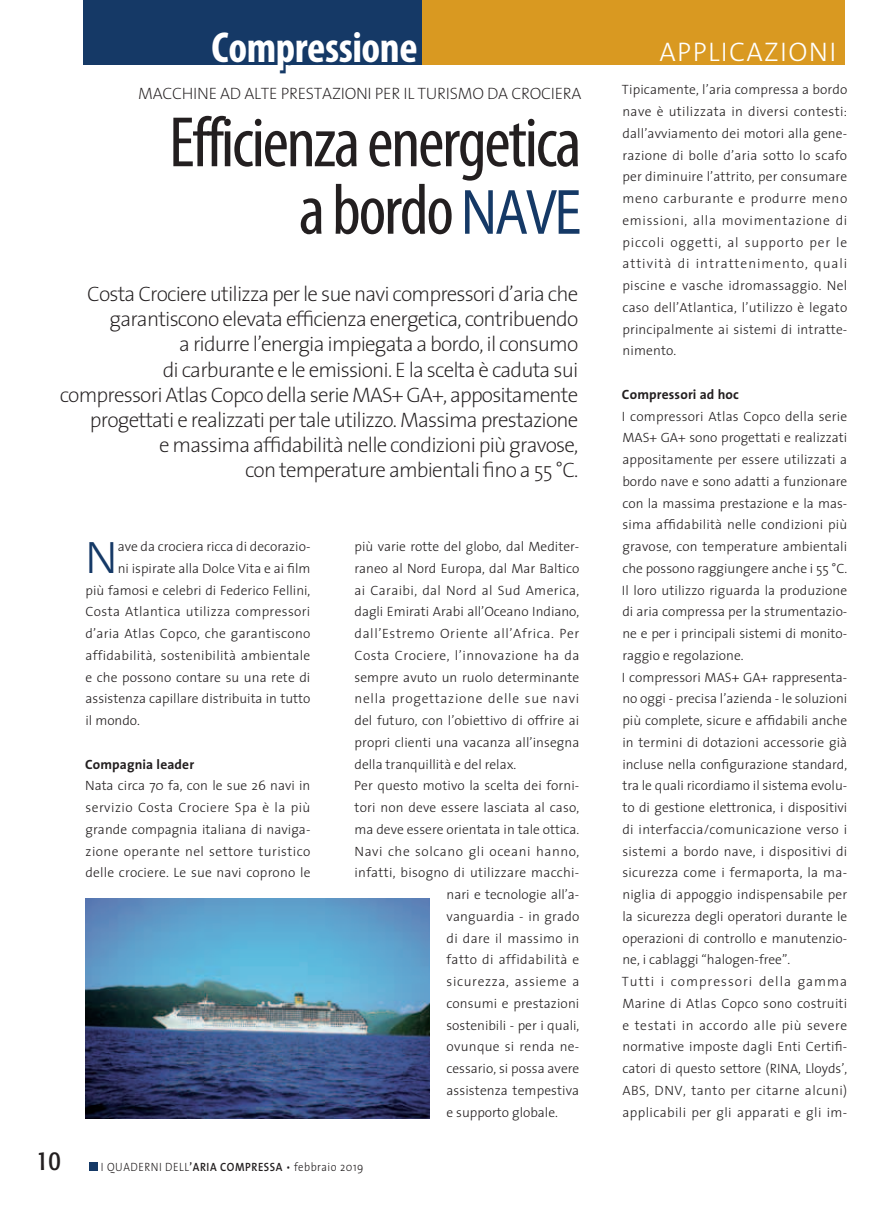
<style>
.page{position:relative;width:893px;height:1212px;background:#fff}
.page>*{position:absolute;margin:0;border:0;box-sizing:border-box;transform-origin:0 0}
.t1{font:condensed 72px/67.5px "Myriad Pro";letter-spacing:-.03em;color:#231f20;text-align:right}
.t2{font:300 45.75px "The Sans";color:#153966}
.t3{font:700 condensed 43.5px "Myriad Pro";letter-spacing:-.01em;color:#fff}
.t4{font:300 27px "The Sans";letter-spacing:.05em;color:#fff}
.t5{font:condensed 27px "Formata";color:#231f20}
.t6{font:200 21px/25.2px "The Sans";letter-spacing:-.04em;color:#231f20;text-align:right}
.t7{font:200 16.5px "The Sans";letter-spacing:-.015em;color:#231f20}
.t8{font:300 13.5px/21.8px "The Sans";letter-spacing:.01em;color:#231f20;text-align:justify}
.t9{font:300 13.5px "The Sans";letter-spacing:.03em;color:#231f20}
.t10{font:300 13.5px "The Sans";letter-spacing:.045em;color:#231f20}
.t11{font:700 13.5px "The Sans";letter-spacing:.01em;color:#231f20}
.t12{font:300 13.5px "The Sans";letter-spacing:.035em;color:#231f20}
.t13{font:300 13.5px "The Sans";letter-spacing:.055em;color:#231f20}
.t14{font:300 13.5px "The Sans";letter-spacing:.04em;color:#231f20}
.t15{font:300 13.5px "The Sans";letter-spacing:.05em;color:#231f20}
.t16{font:300 12px "The Sans";letter-spacing:.05em;color:#231f20;scale:.9 1}
.s1{color:#153966}
.s2{font-stretch:normal;font-size:64.5px;color:#153966}
.s3{font-weight:600}
</style>
<div class="page">
<div style="left:84px;top:0;width:339px;height:65px;background:#153966"></div>
<div style="left:423px;top:0;width:422px;height:65px;background:#d99921"></div>
<div style="left:89px;top:1162px;width:8px;height:9px;background:#153966"></div>
<img style="left:85px;top:899px;width:344px;height:219px">
<h3 class="t3" style="left:214px;top:24px;width:207px">Com<span class="s1">p</span>ressione</h3>
<h3 class="t4" style="left:659px;top:30px;width:178px">APPLICAZIONI</h3>
<p class="t7" style="left:138px;top:80px;width:445px">Macchine ad alte prestazioni per il turismo da crociera</p>
<h1 class="t1" style="left:169px;top:108px;width:414px">Efficienza energetica a bordo <span class="s2">NAVE</span></h1>
<p class="t6" style="left:60px;top:281px;width:520px">Costa Crociere utilizza per le sue navi compressori d’aria che garantiscono elevata efficienza energetica, contribuendo<br>a ridurre l’energia impiegata a bordo, il consumo<br>di carburante e le emissioni. E la scelta è caduta sui compressori Atlas Copco della serie MAS+ GA+, appositamente progettati e realizzati per tale utilizzo. Massima prestazione<br>e massima affidabilità nelle condizioni più gravose,<br>con temperature ambientali fino a 55 °C.</p>
<h2 class="t2" style="left:85px;top:519px;width:34px">N</h2>
<p class="t8" style="left:118px;top:535px;width:194px">ave da crociera ricca di decorazio-</p>
<p class="t8" style="left:118px;top:557px;width:194px">ni ispirate alla Dolce Vita e ai film</p>
<p class="t8" style="left:86px;top:579px;width:226px">più famosi e celebri di Federico Fellini,</p>
<p class="t8" style="left:86px;top:600px;width:226px">Costa Atlantica utilizza compressori</p>
<p class="t8" style="left:86px;top:622px;width:226px">d’aria Atlas Copco, che garantiscono</p>
<p class="t8" style="left:86px;top:644px;width:226px">affidabilità, sostenibilità ambientale</p>
<p class="t8" style="left:86px;top:666px;width:226px">e che possono contare su una rete di</p>
<p class="t8" style="left:86px;top:687px;width:226px">assistenza capillare distribuita in tutto</p>
<p class="t8" style="left:86px;top:709px;width:56px">il mondo.</p>
<p class="t11" style="left:85px;top:753px;width:111px">Compagnia leader</p>
<p class="t8" style="left:85px;top:774px;width:227px">Nata circa 70 fa, con le sue 26 navi in servizio Costa Crociere Spa è la più grande compagnia italiana di naviga&shy;zione operante nel settore turistico delle crociere. Le sue navi coprono le</p>
<p class="t8" style="left:354px;top:535px;width:226px">più varie rotte del globo, dal Mediter-</p>
<p class="t8" style="left:354px;top:557px;width:226px">raneo al Nord Europa, dal Mar Baltico</p>
<p class="t9" style="left:354px;top:579px;width:226px">ai Caraibi, dal Nord al Sud America,</p>
<p class="t8" style="left:354px;top:600px;width:226px">dagli Emirati Arabi all’Oceano Indiano,</p>
<p class="t10" style="left:354px;top:622px;width:226px">dall’Estremo Oriente all’Africa. Per</p>
<p class="t12" style="left:354px;top:644px;width:226px">Costa Crociere, l’innovazione ha da</p>
<p class="t8" style="left:354px;top:666px;width:226px">sempre avuto un ruolo determinante</p>
<p class="t13" style="left:355px;top:687px;width:226px">nella progettazione delle sue navi</p>
<p class="t8" style="left:355px;top:709px;width:226px">del futuro, con l’obiettivo di offrire ai</p>
<p class="t8" style="left:355px;top:731px;width:226px">propri clienti una vacanza all’insegna</p>
<p class="t8" style="left:354px;top:753px;width:163px">della tranquillità e del relax.</p>
<p class="t8" style="left:354px;top:774px;width:227px">Per questo motivo la scelta dei forni-</p>
<p class="t8" style="left:354px;top:796px;width:226px">tori non deve essere lasciata al caso,</p>
<p class="t8" style="left:354px;top:818px;width:226px">ma deve essere orientata in tale ottica.</p>
<p class="t14" style="left:355px;top:840px;width:226px">Navi che solcano gli oceani hanno,</p>
<p class="t8" style="left:355px;top:861px;width:226px">infatti, bisogno di utilizzare macchi-</p>
<p class="t8" style="left:446px;top:883px;width:134px">nari e tecnologie all’a-</p>
<p class="t8" style="left:446px;top:905px;width:134px">vanguardia - in grado</p>
<p class="t8" style="left:446px;top:927px;width:134px">di dare il massimo in</p>
<p class="t9" style="left:446px;top:948px;width:134px">fatto di affidabilità e</p>
<p class="t15" style="left:446px;top:970px;width:134px">sicurezza, assieme a</p>
<p class="t8" style="left:446px;top:992px;width:134px">consumi e prestazioni</p>
<p class="t8" style="left:446px;top:1014px;width:134px">sostenibili - per i quali,</p>
<p class="t8" style="left:446px;top:1035px;width:134px">ovunque si renda ne-</p>
<p class="t8" style="left:446px;top:1057px;width:134px">cessario, si possa avere</p>
<p class="t8" style="left:446px;top:1079px;width:134px">assistenza tempestiva</p>
<p class="t8" style="left:446px;top:1101px;width:113px">e supporto globale.</p>
<h3 class="t5" style="left:36px;top:1145px;width:26px">10</h3>
<p class="t16" style="left:101px;top:1157px;width:293px">I QUADERNI DELL<span class="s3">’ARIA COMPRESSA</span> • febbraio 2019</p>
<p class="t8" style="left:622px;top:78px;width:227px">Tipicamente, l’aria compressa a bordo nave è utilizzata in diversi contesti: dall’avviamento dei motori alla gene&shy;razione di bolle d’aria sotto lo scafo per diminuire l’attrito, per consumare meno carburante e produrre meno emissioni, alla movimentazione di piccoli oggetti, al supporto per le attività di intrattenimento, quali piscine e vasche idromassaggio. Nel caso dell’Atlantica, l’utilizzo è legato principalmente ai sistemi di intratte&shy;nimento.</p>
<p class="t11" style="left:622px;top:383px;width:118px">Compressori ad hoc</p>
<p class="t8" style="left:622px;top:405px;width:227px;text-align:left">I compressori Atlas Copco della serie MAS+ GA+ sono progettati e realizzati appositamente per essere utilizzati a bordo nave e sono adatti a funzionare con la massima prestazione e la mas&shy;sima affidabilità nelle condizioni più gravose, con temperature ambientali che possono raggiungere anche i 55 °C.<br>Il loro utilizzo riguarda la produzione di aria compressa per la strumentazio&shy;ne e per i principali sistemi di monito&shy;raggio e regolazione.<br>I compressori MAS+ GA+ rappresenta&shy;no oggi - precisa l’azienda - le soluzioni più complete, sicure e affidabili anche in termini di dotazioni accessorie già incluse nella configurazione standard, tra le quali ricordiamo il sistema evolu&shy;to di gestione elettronica, i dispositivi di interfaccia/comunicazione verso i sistemi a bordo nave, i dispositivi di sicurezza come i fermaporta, la ma&shy;niglia di appoggio indispensabile per la sicurezza degli operatori durante le operazioni di controllo e manutenzio&shy;ne, i cablaggi “halogen-free”.<br>Tutti i compressori della gamma Marine di Atlas Copco sono costruiti e testati in accordo alle più severe normative imposte dagli Enti Certifi&shy;catori di questo settore (RINA, Lloyds’, ABS, DNV, tanto per citarne alcuni) applicabili per gli apparati e gli im-</p>
</div>
